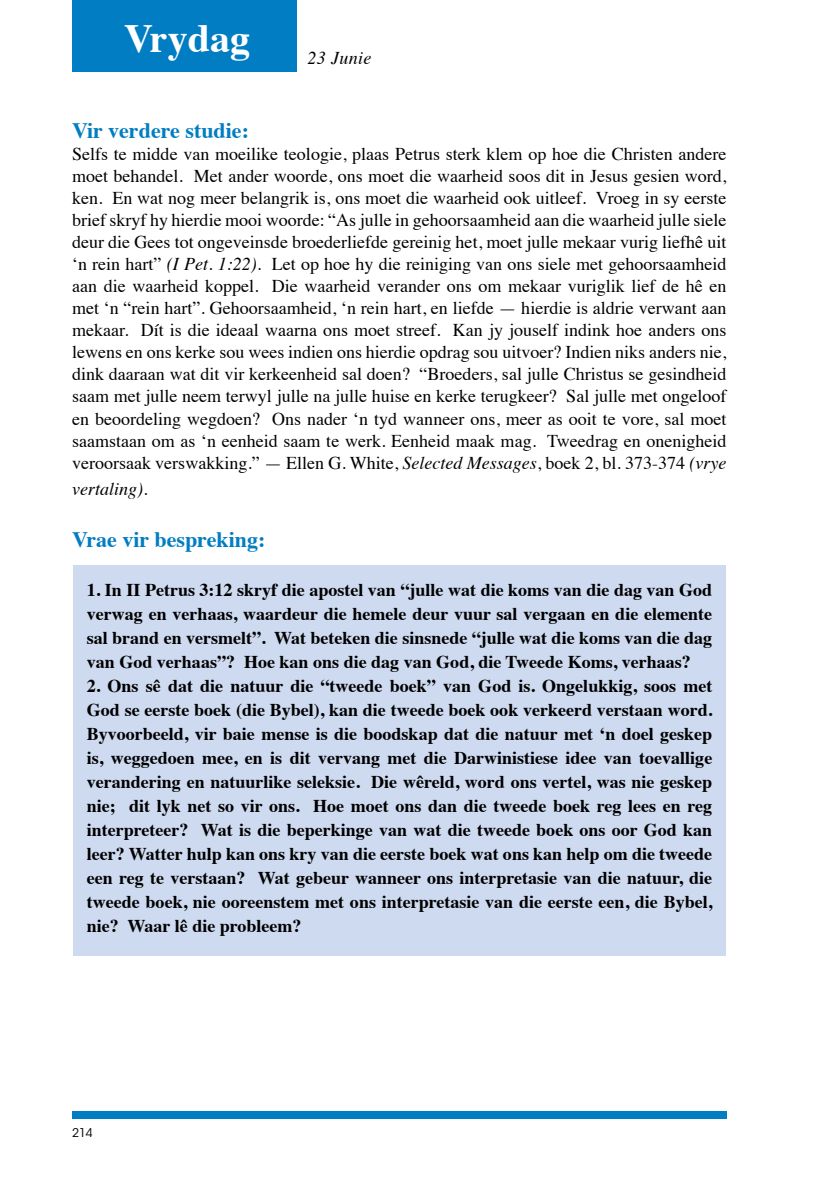
<style>
.page{position:relative;width:840px;height:1191px;background:#fff}
.page>*{position:absolute;margin:0;border:0;box-sizing:border-box;transform-origin:0 0}
.t1{font:700 40px "Times";color:#fff}
.t2{font:700 22px "Times";color:#007dc3}
.t3{font:18px/22px "Times";color:#000;text-align:justify}
.t4{font:700 18px/24px "Times";color:#000;text-align:justify}
.t5{font:italic 18px "Times";color:#000}
.t6{font:12px "ITC Avant Garde Std";color:#000}
.s1{font-style:italic}
</style>
<div class="page">
<div style="left:72px;top:1111px;width:654px;height:8px;background:#007dc3"></div>
<div style="left:72px;top:0;width:225px;height:71px;background:#007dc3"></div>
<div style="left:73px;top:566px;width:652px;height:390px;background:#cddaf0"></div>
<h1 class="t1" style="left:124px;top:0;width:127px">Vrydag</h1>
<p class="t5" style="left:307px;top:42px;width:66px">23 Junie</p>
<p class="t2" style="left:72px;top:110px;width:178px">Vir verdere studie:</p>
<p class="t3" style="left:72px;top:142px;width:655px">Selfs te midde van moeilike teologie, plaas Petrus sterk klem op hoe die Christen andere moet behandel. Met ander woorde, ons moet die waarheid soos dit in Jesus gesien word, ken. En wat nog meer belangrik is, ons moet die waarheid ook uitleef. Vroeg in sy eerste brief skryf hy hierdie mooi woorde: “As julle in gehoorsaamheid aan die waarheid julle siele deur die Gees tot ongeveinsde broederliefde gereinig het, moet julle mekaar vurig liefhê uit ‘n rein hart” <span class="s1">(I Pet. 1:22).</span> Let op hoe hy die reiniging van ons siele met gehoorsaamheid aan die waarheid koppel. Die waarheid verander ons om mekaar vuriglik lief de hê en met ‘n “rein hart”. Gehoorsaamheid, ‘n rein hart, en liefde — hierdie is aldrie verwant aan mekaar. Dít is die ideaal waarna ons moet streef. Kan jy jouself indink hoe anders ons lewens en ons kerke sou wees indien ons hierdie opdrag sou uitvoer? Indien niks anders nie, dink daaraan wat dit vir kerkeenheid sal doen? “Broeders, sal julle Christus se gesindheid saam met julle neem terwyl julle na julle huise en kerke terugkeer? Sal julle met ongeloof en beoordeling wegdoen? Ons nader ‘n tyd wanneer ons, meer as ooit te vore, sal moet saamstaan om as ‘n eenheid saam te werk. Eenheid maak mag. Tweedrag en onenigheid veroorsaak verswakking.” — Ellen G. White, <span class="s1">Selected Messages</span>, boek 2, bl. 373-374 <span class="s1">(vrye</span></p>
<p class="t5" style="left:72px;top:473px;width:77px">vertaling).</p>
<p class="t2" style="left:72px;top:518px;width:195px">Vrae vir bespreking:</p>
<p class="t4" style="left:87px;top:576px;width:626px">1. In II Petrus 3:12 skryf die apostel van “julle wat die koms van die dag van God verwag en verhaas, waardeur die hemele deur vuur sal vergaan en die elemente sal brand en versmelt”. Wat beteken die sinsnede “julle wat die koms van die dag van God verhaas”? Hoe kan ons die dag van God, die Tweede Koms, verhaas?</p>
<p class="t4" style="left:87px;top:672px;width:626px">2. Ons sê dat die natuur die “tweede boek” van God is. Ongelukkig, soos met God se eerste boek (die Bybel), kan die tweede boek ook verkeerd verstaan word.<br>Byvoorbeeld, vir baie mense is die boodskap dat die natuur met ‘n doel geskep is, weggedoen mee, en is dit vervang met die Darwinistiese idee van toevallige verandering en natuurlike seleksie. Die wêreld, word ons vertel, was nie geskep nie; dit lyk net so vir ons. Hoe moet ons dan die tweede boek reg lees en reg interpreteer? Wat is die beperkinge van wat die tweede boek ons oor God kan leer? Watter hulp kan ons kry van die eerste boek wat ons kan help om die tweede een reg te verstaan? Wat gebeur wanneer ons interpretasie van die natuur, die tweede boek, nie ooreenstem met ons interpretasie van die eerste een, die Bybel, nie? Waar lê die probleem?</p>
<p class="t6" style="left:72px;top:1125px;width:22px">214</p>
</div>
